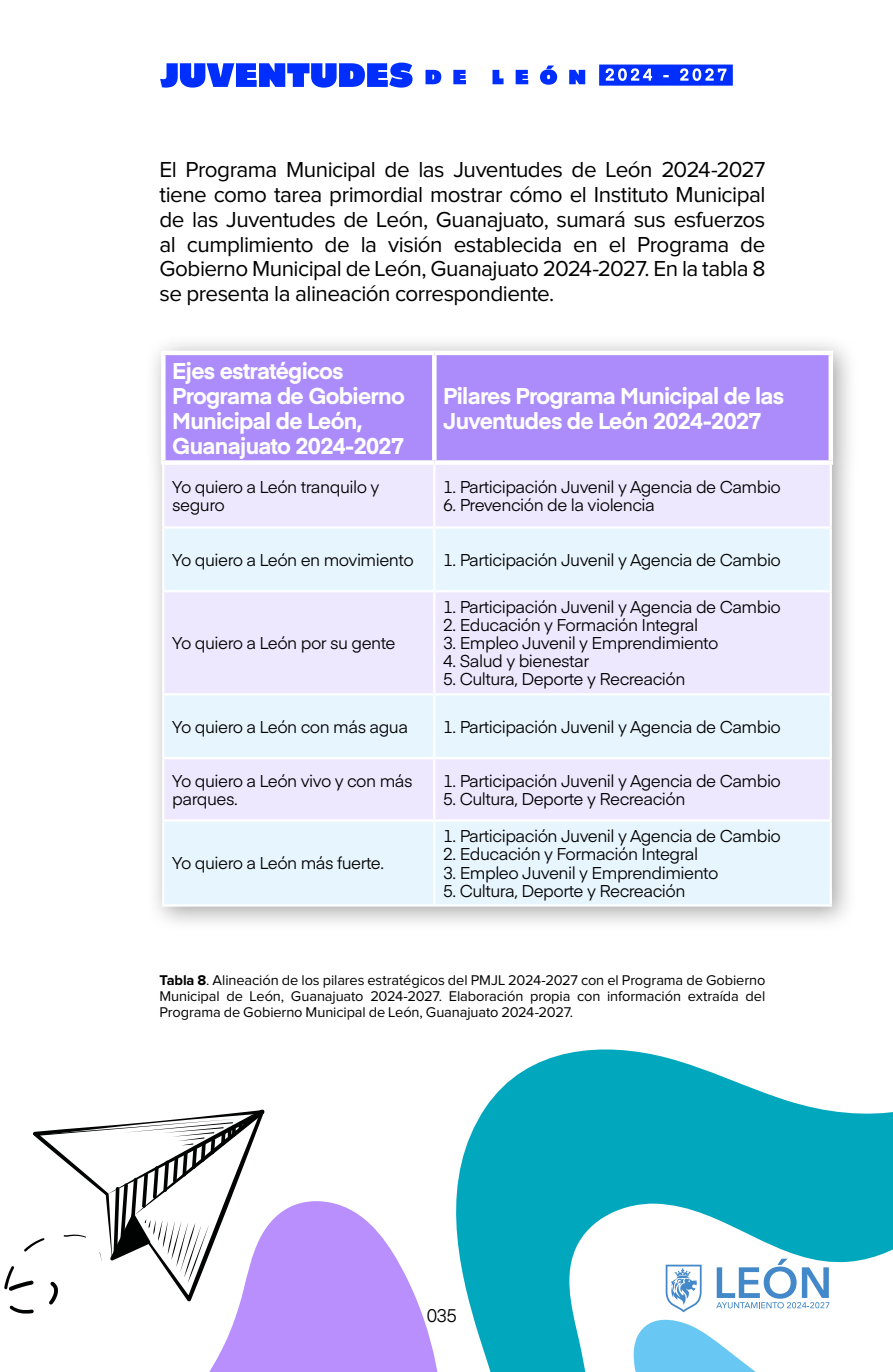
<style>
.page{position:relative;width:893px;height:1372px;background:#fff}
.page>*{position:absolute;margin:0;border:0;box-sizing:border-box;transform-origin:0 0}
.t1{font:22.5px/24.8px "Proxima Nova";letter-spacing:-.025em;color:#000;text-align:justify}
.t2{font:700 22.5px/24.8px "Eina 01";letter-spacing:-.03em;color:#fff}
.t3{font:18px "Eina 01";color:#000}
.t4{font:16.88px/18px "Eina 01";letter-spacing:-.03em;color:#000}
.t5{font:14.62px/15.8px "Proxima Nova";letter-spacing:-.01em;color:#000;text-align:justify}
.s1{font-weight:700}
</style>
<div class="page">
<svg style="left:458px;top:1049px;width:435px;height:128px;fill:#00a7bd"></svg>
<svg style="left:456px;top:1177px;width:437px;height:194px"></svg>
<svg style="left:380px;top:1235px;width:58px;height:136px;fill:#b88ffc"></svg>
<svg style="left:20px;top:1201px;width:360px;height:170px;fill:#b88ffc"></svg>
<div style="left:144px;top:334px;width:715px;height:598px;background:#000;opacity:.35"></div>
<div style="left:166px;top:355px;width:662px;height:105px;background:#ab8cfa"></div>
<div style="left:164px;top:465px;width:666px;height:61px;background:#eee8fe"></div>
<svg style="left:164px;top:528px;width:666px;height:376px;background:#eaeffe"></svg>
<hr style="left:162px;top:465px;width:2px;height:61px;background:#fff">
<hr style="left:433px;top:465px;width:2px;height:61px;background:#fff">
<hr style="left:830px;top:465px;width:2px;height:61px;background:#fff">
<hr style="left:162px;top:526px;width:272px;height:2px;background:#fff">
<hr style="left:162px;top:528px;width:2px;height:62px;background:#fff">
<hr style="left:434px;top:526px;width:398px;height:2px;background:#fff">
<hr style="left:433px;top:528px;width:2px;height:62px;background:#fff">
<hr style="left:830px;top:528px;width:2px;height:62px;background:#fff">
<hr style="left:162px;top:590px;width:272px;height:2px;background:#fff">
<hr style="left:162px;top:592px;width:2px;height:101px;background:#fff">
<hr style="left:434px;top:590px;width:398px;height:2px;background:#fff">
<hr style="left:433px;top:592px;width:2px;height:101px;background:#fff">
<hr style="left:830px;top:592px;width:2px;height:101px;background:#fff">
<hr style="left:162px;top:693px;width:272px;height:2px;background:#fff">
<hr style="left:162px;top:695px;width:2px;height:62px;background:#fff">
<hr style="left:434px;top:693px;width:398px;height:2px;background:#fff">
<hr style="left:433px;top:695px;width:2px;height:62px;background:#fff">
<hr style="left:830px;top:695px;width:2px;height:62px;background:#fff">
<hr style="left:162px;top:757px;width:272px;height:2px;background:#fff">
<hr style="left:162px;top:759px;width:2px;height:60px;background:#fff">
<hr style="left:434px;top:757px;width:398px;height:2px;background:#fff">
<hr style="left:433px;top:759px;width:2px;height:60px;background:#fff">
<hr style="left:830px;top:759px;width:2px;height:60px;background:#fff">
<hr style="left:162px;top:819px;width:272px;height:2px;background:#fff">
<hr style="left:162px;top:821px;width:2px;height:83px;background:#fff">
<hr style="left:434px;top:819px;width:398px;height:2px;background:#fff">
<hr style="left:433px;top:821px;width:2px;height:83px;background:#fff">
<hr style="left:830px;top:821px;width:2px;height:83px;background:#fff">
<hr style="left:162px;top:904px;width:272px;height:2px;background:#fff">
<hr style="left:434px;top:904px;width:398px;height:2px;background:#fff">
<div style="left:161px;top:350px;width:273px;height:5px;background:#fff"></div>
<div style="left:161px;top:355px;width:5px;height:105px;background:#fff"></div>
<div style="left:434px;top:350px;width:399px;height:5px;background:#fff"></div>
<div style="left:432px;top:355px;width:5px;height:105px;background:#fff"></div>
<div style="left:828px;top:355px;width:5px;height:105px;background:#fff"></div>
<div style="left:161px;top:460px;width:273px;height:5px;background:#fff"></div>
<div style="left:434px;top:460px;width:399px;height:5px;background:#fff"></div>
<svg style="left:4px;top:1109px;width:261px;height:204px"></svg>
<svg style="left:666px;top:1264px;width:36px;height:48px"></svg>
<svg style="left:716px;top:1258px;width:113px;height:50px"></svg>
<svg style="left:160px;top:63px;width:253px;height:25px"></svg>
<svg style="left:425px;top:65px;width:160px;height:20px"></svg>
<svg style="left:599px;top:65px;width:134px;height:21px;background:#3156ff"></svg>
<p class="t1" style="left:159px;top:158px;width:607px">El Programa Municipal de las Juventudes de León 2024-2027 tiene como tarea primordial mostrar cómo el Instituto Municipal de las Juventudes de León, Guanajuato, sumará sus esfuerzos al cumplimiento de la visión establecida en el Programa de Gobierno Municipal de León, Guanajuato 2024-2027. En la tabla 8 se presenta la alineación correspondiente.</p>
<h1 class="t2" style="left:172px;top:357px;width:234px">Ejes estratégicos<br>Programa de Gobierno<br>Municipal de León,<br>Guanajuato 2024-2027</h1>
<h1 class="t2" style="left:443px;top:382px;width:342px">Pilares Programa Municipal de las<br>Juventudes de León 2024-2027</h1>
<p class="t4" style="left:172px;top:477px;width:209px">Yo quiero a León tranquilo y seguro</p>
<p class="t4" style="left:443px;top:477px;width:339px">1. Participación Juvenil y Agencia de Cambio</p>
<p class="t4" style="left:443px;top:495px;width:213px">6. Prevención de la violencia</p>
<p class="t4" style="left:172px;top:549px;width:243px">Yo quiero a León en movimiento</p>
<p class="t4" style="left:443px;top:549px;width:339px">1. Participación Juvenil y Agencia de Cambio</p>
<p class="t4" style="left:172px;top:633px;width:225px">Yo quiero a León por su gente</p>
<p class="t4" style="left:443px;top:597px;width:339px">1. Participación Juvenil y Agencia de Cambio</p>
<p class="t4" style="left:443px;top:615px;width:256px">2. Educación y Formación Integral</p>
<p class="t4" style="left:443px;top:633px;width:277px">3. Empleo Juvenil y Emprendimiento</p>
<p class="t4" style="left:443px;top:651px;width:147px">4. Salud y bienestar</p>
<p class="t4" style="left:443px;top:669px;width:244px">5. Cultura, Deporte y Recreación</p>
<p class="t4" style="left:172px;top:716px;width:237px">Yo quiero a León con más agua</p>
<p class="t4" style="left:443px;top:716px;width:339px">1. Participación Juvenil y Agencia de Cambio</p>
<p class="t4" style="left:172px;top:770px;width:242px">Yo quiero a León vivo y con más parques.</p>
<p class="t4" style="left:443px;top:770px;width:339px">1. Participación Juvenil y Agencia de Cambio</p>
<p class="t4" style="left:443px;top:788px;width:244px">5. Cultura, Deporte y Recreación</p>
<p class="t4" style="left:172px;top:853px;width:213px">Yo quiero a León más fuerte.</p>
<p class="t4" style="left:443px;top:826px;width:339px">1. Participación Juvenil y Agencia de Cambio</p>
<p class="t4" style="left:443px;top:844px;width:256px">2. Educación y Formación Integral</p>
<p class="t4" style="left:443px;top:862px;width:277px">3. Empleo Juvenil y Emprendimiento</p>
<p class="t4" style="left:443px;top:880px;width:244px">5. Cultura, Deporte y Recreación</p>
<p class="t5" style="left:159px;top:973px;width:607px"><span class="s1">Tabla 8</span>. Alineación de los pilares estratégicos del PMJL 2024-2027 con el Programa de Gobierno Municipal de León, Guanajuato 2024-2027. Elaboración propia con información extraída del Programa de Gobierno Municipal de León, Guanajuato 2024-2027.</p>
<p class="t3" style="left:426px;top:1301px;width:32px">035</p>
</div>
